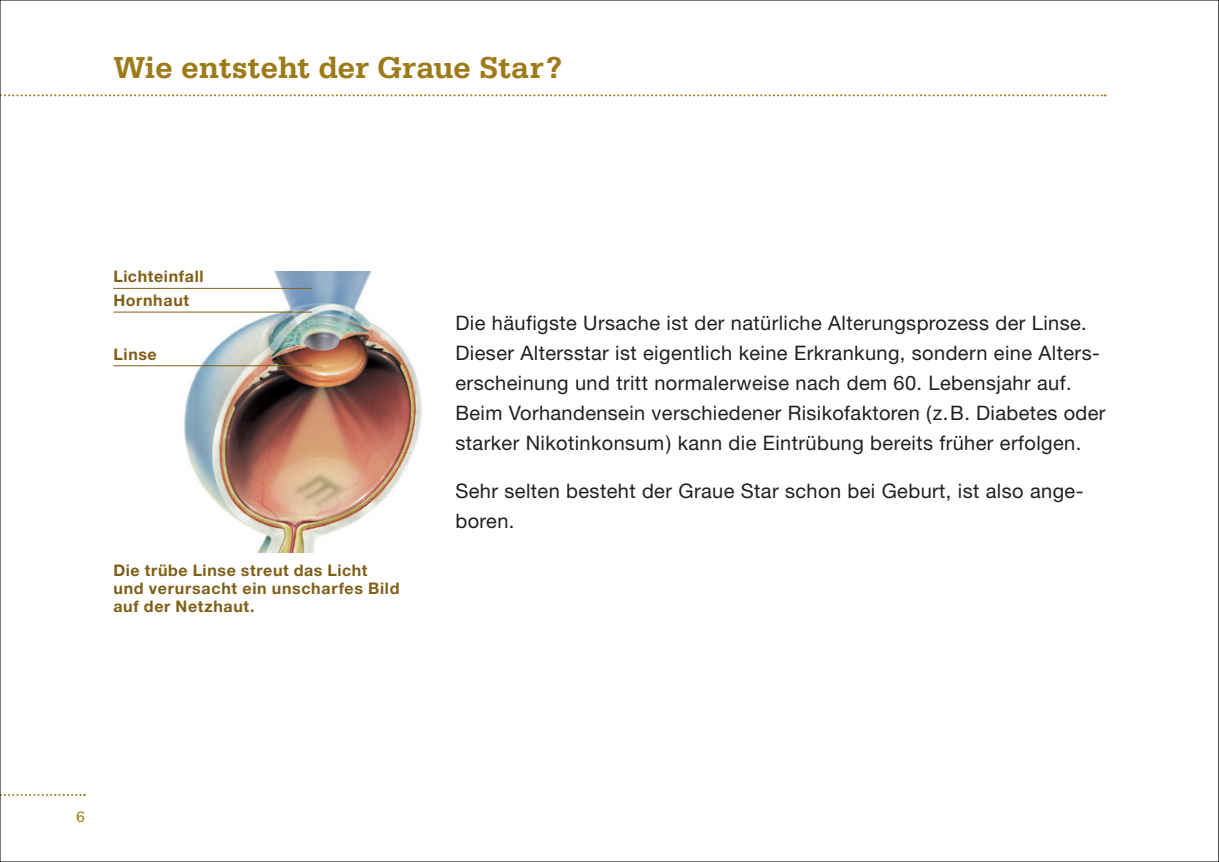
<style>
.page{position:relative;width:1219px;height:862px;background:#fff}
.page>*{position:absolute;margin:0;border:0;box-sizing:border-box;transform-origin:0 0}
.t1{font:700 32px "Serifa Std";letter-spacing:-.005em;color:#9e7b18}
.t2{font:20px/30px "Helvetica Neue LT Pro";letter-spacing:.02em;color:#231f20}
.t3{font:700 16px/18px "Helvetica Neue LT Pro";letter-spacing:.04em;color:#7f5f17}
.t4{font:16px "Serifa Std";color:#9e7b18}
</style>
<div class="page">
<svg style="left:3px;top:94px;width:1103px;height:2px"></svg>
<svg style="left:4px;top:794px;width:81px;height:2px"></svg>
<img style="left:140px;top:271px;width:282px;height:281px">
<hr style="left:113px;top:312px;width:199px;height:1px;background:#7f5f17">
<hr style="left:113px;top:365px;width:199px;height:1px;background:#7f5f17">
<hr style="left:113px;top:288px;width:199px;height:1px;background:#7f5f17">
<svg style="left:1218px;top:0;width:1px;height:862px"></svg>
<h1 class="t1" style="left:113px;top:49px;width:450px">Wie entsteht der Graue Star?</h1>
<p class="t3" style="left:113px;top:264px;width:92px;line-height:24px">Lichteinfall<br>Hornhaut</p>
<p class="t3" style="left:113px;top:345px;width:45px">Linse</p>
<p class="t3" style="left:113px;top:561px;width:288px">Die trübe Linse streut das Licht und verursacht ein unscharfes Bild auf der Netzhaut.</p>
<p class="t2" style="left:455px;top:307px;width:652px">Die häufigste Ursache ist der natürliche Alterungsprozess der Linse.<br>Dieser Altersstar ist eigentlich keine Erkrankung, sondern eine Alters&shy;erscheinung und tritt normalerweise nach dem 60. Lebensjahr auf.<br>Beim Vorhandensein verschiedener Risikofaktoren (z.B. Diabetes oder starker Nikotinkonsum) kann die Eintrübung bereits früher erfolgen.</p>
<p class="t2" style="left:455px;top:475px;width:629px">Sehr selten besteht der Graue Star schon bei Geburt, ist also ange&shy;boren.</p>
<p class="t4" style="left:76px;top:808px;width:10px">6</p>
</div>
